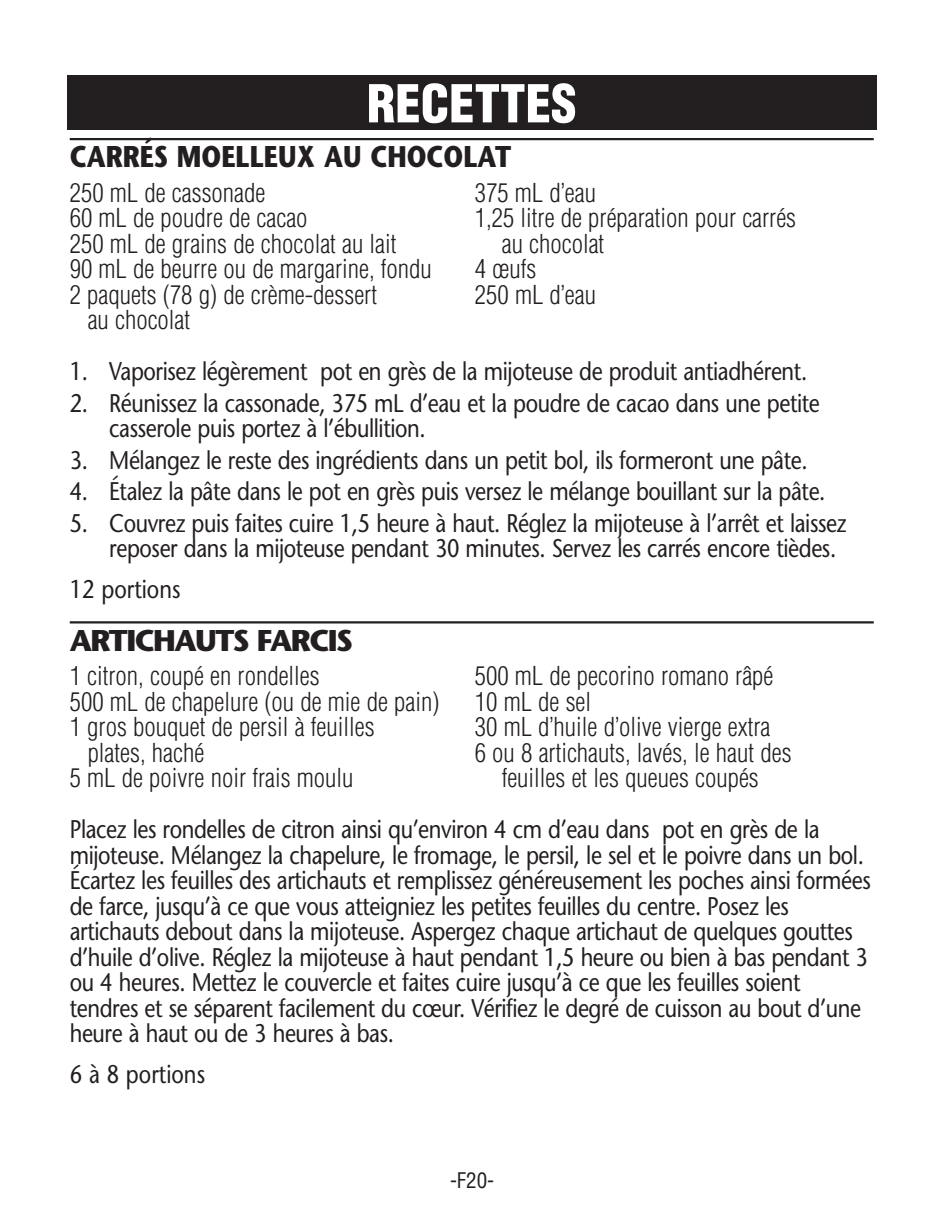
<style>
.page{position:relative;width:936px;height:1224px;background:#fff}
.page>*{position:absolute;margin:0;border:0;box-sizing:border-box;transform-origin:0 0}
.t1{font:900 condensed 51px "Helvetica";color:#fff}
.t2{font:700 30px "Stone Sans";color:#231f20;scale:.85 1}
.t3{font:700 30px "Stone Sans";letter-spacing:-.05em;color:#231f20}
.t4{font:25.5px/25.5px "Stone Sans";letter-spacing:-.02em;color:#231f20;scale:.85 1}
.t5{font:300 condensed 25.5px "Helvetica";color:#231f20}
.t6{font:25.5px "Stone Sans";color:#231f20;scale:.85 1}
.t7{font:condensed 21px "Helvetica";color:#231f20}
.s1{font-family:"Helvetica";font-weight:300;font-stretch:condensed}
</style>
<div class="page">
<svg style="left:67px;top:75px;width:810px;height:549px"></svg>
<p class="t1" style="left:367px;top:71px;width:211px">RECETTES</p>
<p class="t2" style="left:70px;top:138px;width:521px">CARRÉS MOELLEUX AU CHOCOLAT</p>
<p class="t5" style="left:70px;top:177px;width:197px">250 mL de cassonade</p>
<p class="t5" style="left:475px;top:177px;width:123px">375 mL d’eau</p>
<p class="t5" style="left:70px;top:202px;width:239px">60 mL de poudre de cacao</p>
<p class="t5" style="left:475px;top:202px;width:323px">1,25 litre de préparation pour carrés</p>
<p class="t5" style="left:70px;top:228px;width:328px">250 mL de grains de chocolat au lait</p>
<p class="t5" style="left:502px;top:228px;width:104px">au chocolat</p>
<p class="t5" style="left:70px;top:253px;width:364px">90 mL de beurre ou de margarine, fondu</p>
<p class="t5" style="left:475px;top:253px;width:63px">4 œufs</p>
<p class="t5" style="left:70px;top:279px;width:309px">2 paquets (78 g) de crème-dessert</p>
<p class="t5" style="left:475px;top:279px;width:123px">250 mL d’eau</p>
<p class="t5" style="left:88px;top:304px;width:104px">au chocolat</p>
<p class="t4" style="left:70px;top:358px;width:869px">1. Vaporisez légèrement pot en grès de la mijoteuse de produit antiadhérent.</p>
<p class="t4" style="left:109px;top:390px;width:838px;text-indent:-40px">2. Réunissez la cassonade, 375 mL d’eau et la poudre de cacao dans une petite casserole puis portez à l’ébullition.</p>
<p class="t4" style="left:70px;top:447px;width:870px">3. Mélangez le reste des ingrédients dans un petit bol, ils formeront une pâte.</p>
<p class="t4" style="left:70px;top:479px;width:891px">4. Étalez la pâte dans le pot en grès puis versez le mélange bouillant sur la pâte.</p>
<p class="t4" style="left:109px;top:510px;width:869px;text-indent:-40px">5. Couvrez puis faites cuire 1,5 heure à haut. Réglez la mijoteuse à l’arrêt et laissez reposer dans la mijoteuse pendant 30 minutes. Servez les carrés encore tièdes.</p>
<p class="t6" style="left:70px;top:573px;width:132px">12 portions</p>
<p class="t3" style="left:70px;top:621px;width:285px">ARTICHAUTS FARCIS</p>
<p class="t5" style="left:70px;top:660px;width:252px">1 citron, coupé en rondelles</p>
<p class="t5" style="left:475px;top:660px;width:300px">500 mL de pecorino romano râpé</p>
<p class="t5" style="left:70px;top:685px;width:371px">500 mL de chapelure (ou de mie de pain)</p>
<p class="t5" style="left:475px;top:685px;width:118px">10 mL de sel</p>
<p class="t5" style="left:70px;top:711px;width:306px">1 gros bouquet de persil à feuilles</p>
<p class="t5" style="left:475px;top:711px;width:297px">30 mL d’huile d’olive vierge extra</p>
<p class="t5" style="left:88px;top:736px;width:118px">plates, haché</p>
<p class="t5" style="left:475px;top:736px;width:318px">6 ou 8 artichauts, lavés, le haut des</p>
<p class="t5" style="left:70px;top:762px;width:285px">5 mL de poivre noir frais moulu</p>
<p class="t4" style="left:70px;top:752px;width:884px;line-height:51px;text-indent:432px"><span class="s1">feuilles et les queues coupés<br></span>Placez les rondelles de citron ainsi qu’environ 4 cm d’eau dans pot en grès de la</p>
<p class="t4" style="left:70px;top:842px;width:944px">mijoteuse. Mélangez la chapelure, le fromage, le persil, le sel et le poivre dans un bol.<br>Écartez les feuilles des artichauts et remplissez généreusement les poches ainsi formées de farce, jusqu’à ce que vous atteigniez les petites feuilles du centre. Posez les artichauts debout dans la mijoteuse. Aspergez chaque artichaut de quelques gouttes d’huile d’olive. Réglez la mijoteuse à haut pendant 1,5 heure ou bien à bas pendant 3 ou 4 heures. Mettez le couvercle et faites cuire jusqu’à ce que les feuilles soient tendres et se séparent facilement du cœur. Vérifiez le degré de cuisson au bout d’une heure à haut ou de 3 heures à bas.</p>
<p class="t6" style="left:70px;top:1058px;width:161px">6 à 8 portions</p>
<p class="t7" style="left:450px;top:1167px;width:46px">-F20-</p>
</div>
